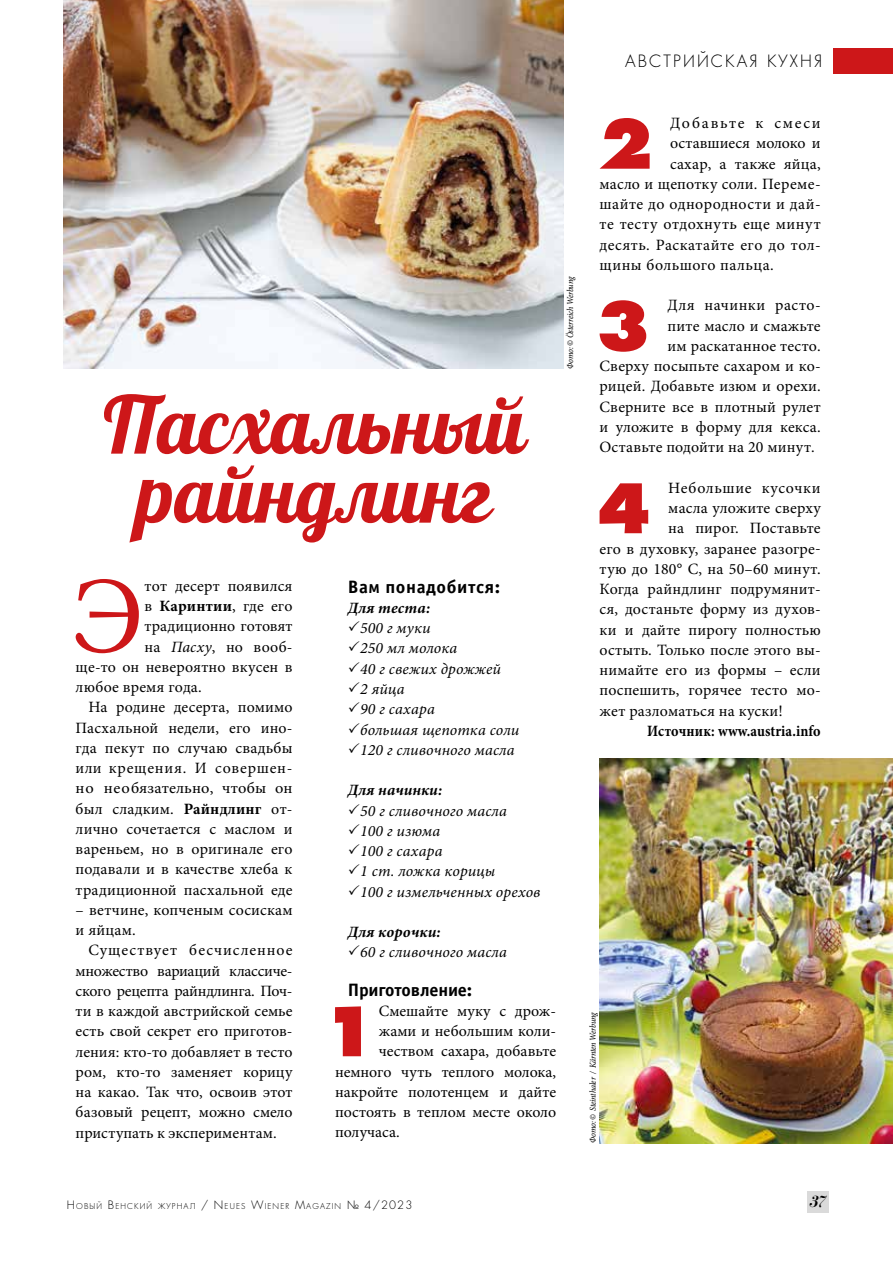
<style>
.page{position:relative;width:893px;height:1263px;background:#fff}
.page>*{position:absolute;margin:0;border:0;box-sizing:border-box;transform-origin:0 0}
.t1{font:109.2px "Minion Pro";color:#cd1719}
.t2{font:79.5px/69px "Lobster";color:#cd1719;text-align:center}
.t3{font:66.15px "Favorit Extra Bold C";color:#cd1719}
.t4{font:18px "Officina Sans Bold C";letter-spacing:.03em;color:#000}
.t5{font:18px "Officina Sans Bold C";letter-spacing:-.01em;color:#000}
.t6{font:16.5px "Favorit Light C";letter-spacing:.13em;color:#000}
.t7{font:italic 16.5px "Paragon Nord C";color:#000}
.t8{font:15.75px/20.2px "Minion Pro";letter-spacing:.01em;color:#000}
.t9{font:italic 15.75px/20.2px "Minion Pro";letter-spacing:.01em;color:#000}
.t10{font:15.75px "Minion Pro";letter-spacing:.03em;color:#000}
.t11{font:italic 700 15.75px "Minion Pro";letter-spacing:.01em;color:#000}
.t12{font:700 15.75px "Minion Pro";letter-spacing:.01em;color:#000;scale:.9 1}
.t13{font:15.75px "Minion Pro";letter-spacing:.01em;color:#000;scale:1.04 1}
.t14{font:15.75px "Minion Pro";letter-spacing:.05em;color:#000}
.t15{font:15.75px "Minion Pro";letter-spacing:.04em;color:#000}
.t16{font:15.75px "Minion Pro";letter-spacing:.11em;color:#000}
.t17{font:italic 9px "Minion Pro";letter-spacing:-.025em;color:#000;scale:.92 1}
.t18{font:7.8px "Favorit Light C";letter-spacing:.145em;color:#000}
.s1{font-weight:700}
.s2{font-style:italic}
.s3{font-size:11.25px}
</style>
<div class="page">
<div style="left:807px;top:1192px;width:21px;height:21px;background:#dadada"></div>
<div style="left:833px;top:48px;width:60px;height:25px;background:#cd1719"></div>
<img style="left:64px;top:0;width:499px;height:369px">
<img style="left:600px;top:758px;width:293px;height:386px">
<p class="t6" style="left:625px;top:51px;width:199px">АВСТРИЙСКАЯ КУХНЯ</p>
<h2 class="t2" style="left:103px;top:389px;width:424px">Пасхальный райндлинг</h2>
<p class="t17" style="left:564px;top:369px;width:102px;rotate:-90deg">Фото: © Österreich Werbung</p>
<h1 class="t1" style="left:72px;top:544px;width:73px">Э</h1>
<p class="t8" style="left:145px;top:576px;width:149px">тот десерт появился</p>
<p class="t8" style="left:145px;top:596px;width:149px">в <span class="s1">Каринтии</span>, где его</p>
<p class="t8" style="left:145px;top:616px;width:149px">традиционно готовят</p>
<p class="t8" style="left:145px;top:636px;width:149px">на <span class="s2">Пасху</span>, но вооб-</p>
<p class="t8" style="left:76px;top:657px;width:218px">ще-то он невероятно вкусен в</p>
<p class="t8" style="left:76px;top:677px;width:128px">любое время года.</p>
<p class="t8" style="left:88px;top:697px;width:206px">На родине десерта, помимо</p>
<p class="t8" style="left:76px;top:717px;width:218px">Пасхальной недели, его ино-</p>
<p class="t8" style="left:76px;top:738px;width:218px">гда пекут по случаю свадьбы</p>
<p class="t14" style="left:76px;top:757px;width:218px">или крещения. И совершен-</p>
<p class="t13" style="left:76px;top:778px;width:210px">но необязательно, чтобы он</p>
<p class="t8" style="left:76px;top:798px;width:218px">был сладким. <span class="s1">Райндлинг</span> от-</p>
<p class="t8" style="left:76px;top:819px;width:218px">лично сочетается с маслом и</p>
<p class="t8" style="left:76px;top:839px;width:218px">вареньем, но в оригинале его</p>
<p class="t8" style="left:76px;top:859px;width:218px">подавали и в качестве хлеба к</p>
<p class="t8" style="left:76px;top:879px;width:218px">традиционной пасхальной еде</p>
<p class="t8" style="left:76px;top:900px;width:218px">– ветчине, копченым сосискам и яйцам.</p>
<p class="t8" style="left:76px;top:940px;width:218px;text-align:justify;text-indent:13px">Существует бесчисленное множество вариаций классиче&shy;ского рецепта райндлинга. Поч&shy;ти в каждой австрийской семье есть свой секрет его приготов&shy;ления: кто-то добавляет в тесто ром, кто-то заменяет корицу на какао. Так что, освоив этот базовый рецепт, можно смело приступать к экспериментам.</p>
<p class="t4" style="left:348px;top:576px;width:154px">Вам понадобится:</p>
<p class="t11" style="left:348px;top:597px;width:84px">Для теста:</p>
<p class="t9" style="left:360px;top:618px;width:161px">500 г муки<br>250 мл молока<br>40 г свежих дрожжей<br>2 яйца<br>90 г сахара<br>большая щепотка соли<br>120 г сливочного масла</p>
<p class="t11" style="left:348px;top:779px;width:96px">Для начинки:</p>
<p class="t9" style="left:360px;top:800px;width:182px">50 г сливочного масла<br>100 г изюма<br>100 г сахара<br>1 ст. ложка корицы<br>100 г измельченных орехов</p>
<p class="t11" style="left:348px;top:921px;width:94px">Для корочки:</p>
<p class="t9" style="left:360px;top:942px;width:148px">60 г сливочного масла</p>
<p class="t5" style="left:348px;top:979px;width:126px">Приготовление:</p>
<h3 class="t3" style="left:323px;top:991px;width:57px">1</h3>
<p class="t8" style="left:379px;top:1001px;width:179px">Смешайте муку с дрож-</p>
<p class="t8" style="left:379px;top:1021px;width:179px">жами и небольшим коли-</p>
<p class="t8" style="left:379px;top:1041px;width:179px">чеством сахара, добавьте</p>
<p class="t8" style="left:335px;top:1061px;width:223px">немного чуть теплого молока,</p>
<p class="t8" style="left:335px;top:1082px;width:223px">накройте полотенцем и дайте</p>
<p class="t8" style="left:335px;top:1102px;width:223px">постоять в теплом месте около</p>
<p class="t8" style="left:335px;top:1122px;width:66px">получаса.</p>
<h3 class="t3" style="left:598px;top:103px;width:57px">2</h3>
<p class="t16" style="left:670px;top:113px;width:152px">Добавьте к смеси</p>
<p class="t8" style="left:670px;top:133px;width:152px">оставшиеся молоко и</p>
<p class="t8" style="left:670px;top:154px;width:152px">сахар, а также яйца,</p>
<p class="t8" style="left:600px;top:174px;width:223px">масло и щепотку соли. Переме-</p>
<p class="t10" style="left:600px;top:194px;width:223px">шайте до однородности и дай-</p>
<p class="t10" style="left:600px;top:214px;width:223px">те тесту отдохнуть еще минут</p>
<p class="t10" style="left:600px;top:234px;width:223px">десять. Раскатайте его до тол-</p>
<p class="t10" style="left:600px;top:254px;width:176px">щины большого пальца.</p>
<h3 class="t3" style="left:595px;top:285px;width:57px">3</h3>
<p class="t10" style="left:668px;top:295px;width:155px">Для начинки расто-</p>
<p class="t8" style="left:668px;top:316px;width:155px">пите масло и смажьте</p>
<p class="t8" style="left:668px;top:336px;width:155px">им раскатанное тесто.</p>
<p class="t8" style="left:600px;top:356px;width:223px">Сверху посыпьте сахаром и ко-</p>
<p class="t8" style="left:600px;top:376px;width:223px">рицей. Добавьте изюм и орехи.</p>
<p class="t8" style="left:600px;top:397px;width:223px">Сверните все в плотный рулет</p>
<p class="t8" style="left:600px;top:417px;width:223px">и уложите в форму для кекса.</p>
<p class="t8" style="left:600px;top:437px;width:217px">Оставьте подойти на 20 минут.</p>
<h3 class="t3" style="left:596px;top:468px;width:57px">4</h3>
<p class="t15" style="left:668px;top:477px;width:154px">Небольшие кусочки</p>
<p class="t8" style="left:668px;top:498px;width:154px">масла уложите сверху</p>
<p class="t8" style="left:668px;top:518px;width:154px">на пирог. Поставьте</p>
<p class="t8" style="left:600px;top:538px;width:223px">его в духовку, заранее разогре-</p>
<p class="t8" style="left:600px;top:559px;width:223px">тую до 180° С, на 50–60 минут.</p>
<p class="t8" style="left:600px;top:579px;width:223px">Когда райндлинг подрумянит-</p>
<p class="t8" style="left:600px;top:599px;width:223px">ся, достаньте форму из духов-</p>
<p class="t8" style="left:600px;top:619px;width:223px">ки и дайте пирогу полностью</p>
<p class="t8" style="left:600px;top:640px;width:223px">остыть. Только после этого вы-</p>
<p class="t8" style="left:600px;top:660px;width:223px">нимайте его из формы – если</p>
<p class="t8" style="left:600px;top:680px;width:223px">поспешить, горячее тесто мо-</p>
<p class="t8" style="left:600px;top:700px;width:185px">жет разломаться на куски!</p>
<p class="t12" style="left:647px;top:720px;width:194px">Источник: www.austria.info</p>
<p class="t17" style="left:587px;top:1143px;width:144px;rotate:-90deg">Фото: © Steinthaler / Kärnten Werbung</p>
<p class="t18" style="left:67px;top:1201px;width:347px"><span class="s3">Н</span>ОВЫЙ <span class="s3">В</span>ЕНСКИЙ ЖУРНАЛ <span class="s3">/</span> <span class="s3">N</span>EUES <span class="s3">W</span>IEN ER <span class="s3">M</span>AGAZIN <span class="s3">№ 4/2023</span></p>
<p class="t7" style="left:809px;top:1192px;width:17px">37</p>
</div>
